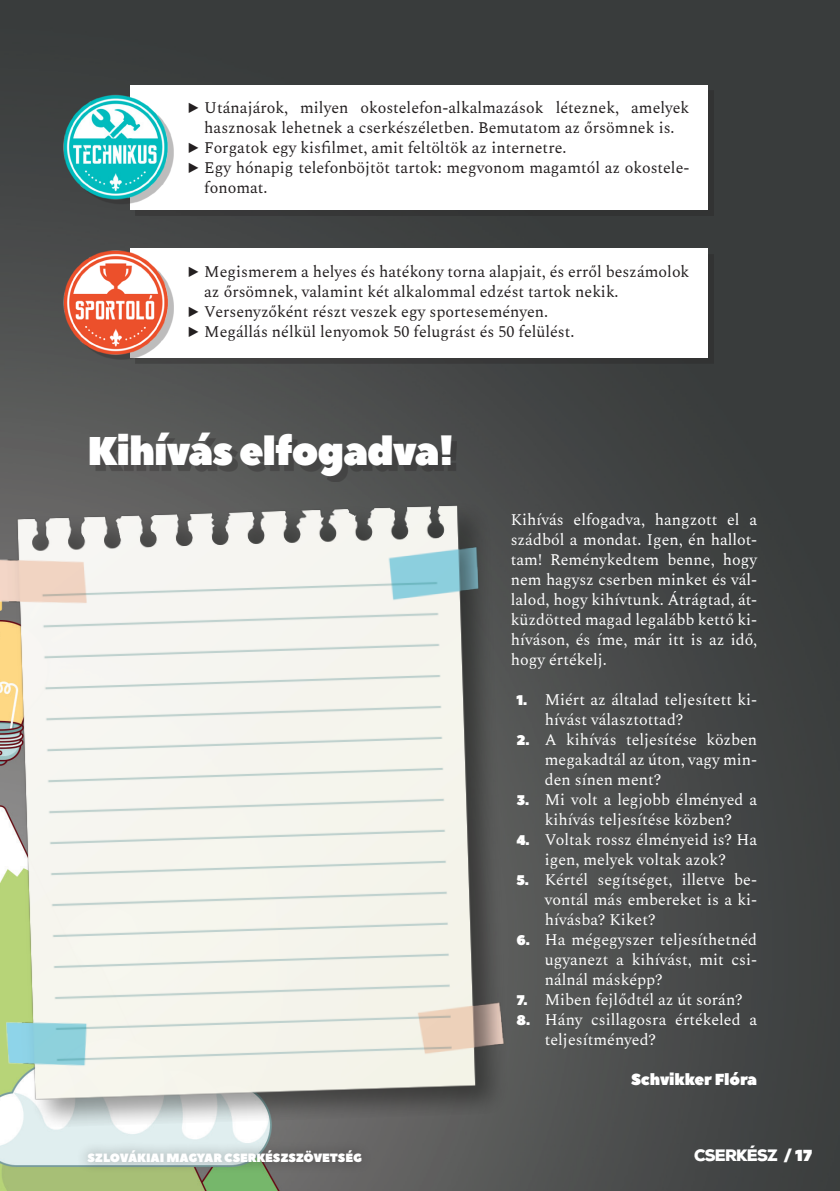
<style>
.page{position:relative;width:840px;height:1191px;background:#fff}
.page>*{position:absolute;margin:0;border:0;box-sizing:border-box;transform-origin:0 0}
.t1{font:40px "Peace Sans";letter-spacing:-.025em;color:#fff}
.body1{font:16px/20px "Spectral";color:#fff;text-align:justify}
.t2{font:16px/20px "Spectral";color:#231f20}
.body1-2{font:16px "Peace Sans";letter-spacing:-.01em;color:#fff}
.képalá{font:900 16px "Nexa Rust Sans";letter-spacing:-.065em;color:#fff}
.t3{font:12px "Peace Sans";letter-spacing:-.01em;color:#fff}
.s1{font-family:"Peace Sans";font-size:14px}
.s2{font-family:"Peace Sans";font-weight:400}
</style>
<div class="page">
<img style="left:0;top:0;width:839px;height:1191px">
<div style="left:76px;top:1139px;width:296px;height:35px;background:#231f20;opacity:.4"></div>
<div style="left:96px;top:438px;width:361px;height:44px;background:#231f20;opacity:.3"></div>
<div style="left:136px;top:91px;width:577px;height:125px;background:#333435"></div>
<div style="left:130px;top:85px;width:577px;height:125px;background:#fff"></div>
<div style="left:136px;top:254px;width:577px;height:110px;background:#393939"></div>
<div style="left:130px;top:249px;width:577px;height:109px;background:#fff"></div>
<div style="left:70px;top:101px;width:103px;height:103px;background:#231f20;opacity:.3"></div>
<img style="left:61px;top:94px;width:108px;height:108px;border-radius:54px">
<div style="left:70px;top:256px;width:103px;height:104px;background:#231f20;opacity:.3"></div>
<img style="left:61px;top:248px;width:108px;height:108px;border-radius:54px">
<img style="left:0;top:473px;width:546px;height:656px">
<p class="t2" style="left:187px;top:98px;width:503px;text-align:center">▶ Utánajárok, milyen okostelefon-alkalmazások léteznek, amelyek hasznosak lehetnek a cserkészéletben. Bemutatom az őrsömnek is.</p>
<p class="t2" style="left:187px;top:138px;width:380px">▶ Forgatok egy kisfilmet, amit feltöltök az internetre.</p>
<p class="t2" style="left:204px;top:158px;width:486px;text-indent:-17px">▶ Egy hónapig telefonböjtöt tartok: megvonom magamtól az okostele&shy;fonomat.</p>
<p class="t2" style="left:204px;top:262px;width:486px;text-indent:-17px">▶ Megismerem a helyes és hatékony torna alapjait, és erről beszámolok az őrsömnek, valamint két alkalommal edzést tartok nekik.</p>
<p class="t2" style="left:187px;top:302px;width:362px">▶ Versenyzőként részt veszek egy sporteseményen.</p>
<p class="t2" style="left:187px;top:322px;width:388px">▶ Megállás nélkül lenyomok 50 felugrást és 50 felülést.</p>
<h2 class="t1" style="left:87px;top:424px;width:367px">Kihívás elfogadva!</h2>
<p class="body1" style="left:510px;top:510px;width:248px">Kihívás elfogadva, hangzott el a szádból a mondat. Igen, én hallot&shy;tam! Reménykedtem benne, hogy nem hagysz cserben minket és vál&shy;lalod, hogy kihívtunk. Átrágtad, át&shy;küzdötted magad legalább kettő ki&shy;híváson, és íme, már itt is az idő, hogy értékelj.</p>
<p class="body1" style="left:544px;top:690px;width:214px;text-indent:-28px"><span class="s1">1.</span> Miért az általad teljesített ki&shy;hívást választottad?</p>
<p class="body1" style="left:544px;top:730px;width:214px;text-indent:-28px"><span class="s1">2.</span> A kihívás teljesítése közben megakadtál az úton, vagy min&shy;den sínen ment?</p>
<p class="body1" style="left:516px;top:790px;width:242px;text-align:center"><span class="s1">3.</span> Mi volt a legjobb élményed a kihívás teljesítése közben?</p>
<p class="body1" style="left:516px;top:830px;width:242px;text-align:center"><span class="s1">4.</span> Voltak rossz élményeid is? Ha igen, melyek voltak azok?</p>
<p class="body1" style="left:544px;top:870px;width:214px;text-indent:-28px"><span class="s1">5.</span> Kértél segítséget, illetve be&shy;vontál más embereket is a ki&shy;hívásba? Kiket?</p>
<p class="body1" style="left:544px;top:930px;width:214px;text-indent:-28px"><span class="s1">6.</span> Ha mégegyszer teljesíthetnéd ugyanezt a kihívást, mit csi&shy;nálnál másképp?</p>
<p class="body1" style="left:516px;top:990px;width:228px"><span class="s1">7.</span> Miben fejlődtél az út során?</p>
<p class="body1" style="left:544px;top:1010px;width:214px;text-indent:-28px"><span class="s1">8.</span> Hány csillagosra értékeled a teljesítményed?</p>
<p class="body1-2" style="left:630px;top:1069px;width:127px">Schvikker Flóra</p>
<p class="t3" style="left:87px;top:1149px;width:276px">SZLOVÁKIAI MAGYAR CSERKÉSZSZÖVETSÉG</p>
<p class="képalá" style="left:694px;top:1144px;width:119px">CSERKÉSZ <span class="s2">/ 17</span></p>
</div>
